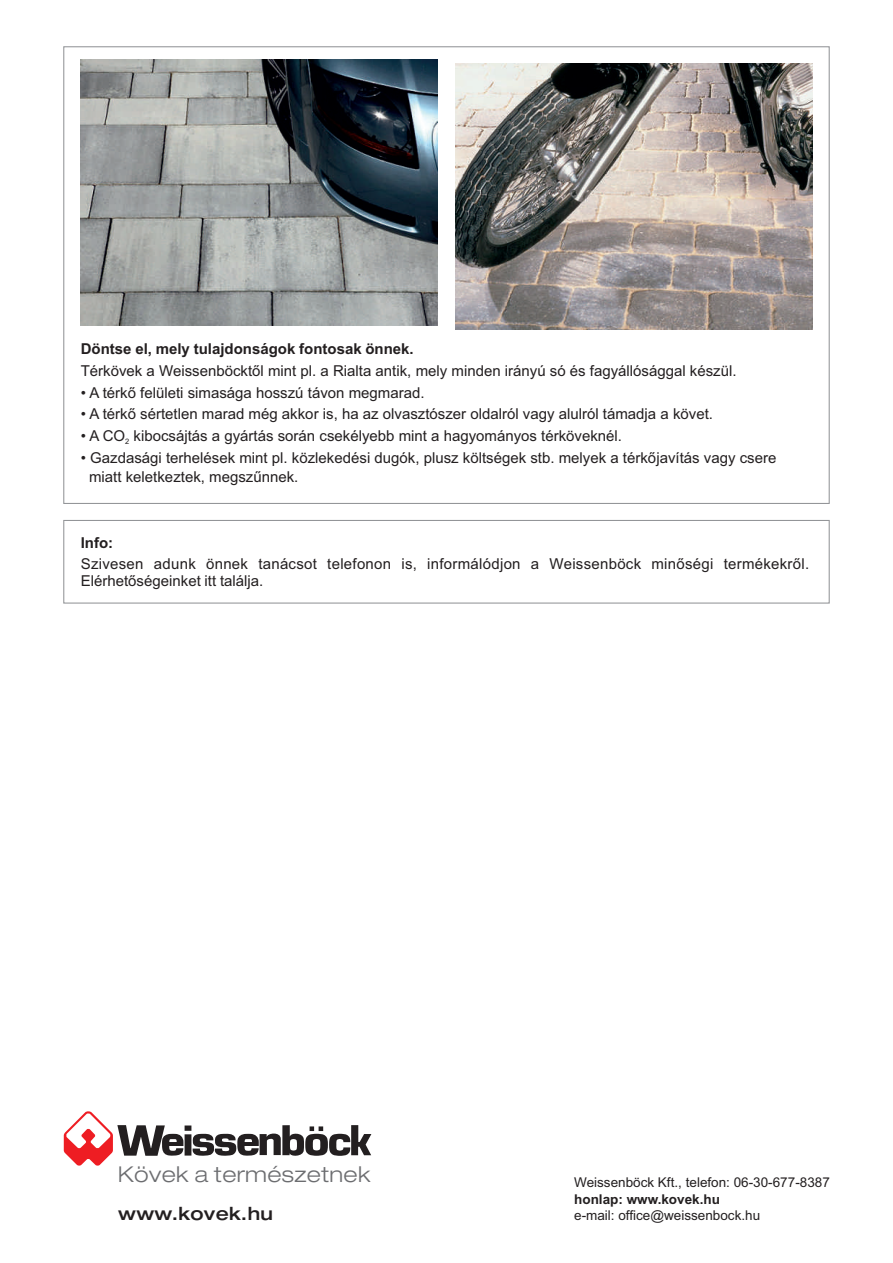
<style>
.page{position:relative;width:893px;height:1263px;background:#fff}
.page>*{position:absolute;margin:0;border:0;box-sizing:border-box;transform-origin:0 0}
.t1{font:300 expanded 21.9px "Helvetica Neue LT Std";letter-spacing:.015em;color:#6c6d70}
.t2{font:500 expanded 18.15px "Helvetica Neue LT Std";letter-spacing:.02em;color:#231f20}
.t3{font:15px/19.2px "Arial";color:#231f20}
.t4{font:15px/16.8px "Arial";letter-spacing:.02em;color:#231f20}
.t5{font:700 15px "Arial";color:#231f20}
.t6{font:13.5px "Arial";color:#231f20}
.t7{font:700 13.5px "Arial";color:#231f20}
.t8{font:7.5px "Arial";color:#231f20}
</style>
<div class="page">
<img style="left:81px;top:60px;width:357px;height:265px">
<img style="left:455px;top:64px;width:357px;height:265px">
<div style="left:63px;top:520px;width:767px;height:84px;border:1px solid #939598"></div>
<svg style="left:64px;top:1111px;width:307px;height:55px"></svg>
<p class="t5" style="left:81px;top:343px;width:334px">Döntse el, mely tulajdonságok fontosak önnek.</p>
<p class="t3" style="left:81px;top:362px;width:657px">Térkövek a Weissenböcktől mint pl. a Rialta antik, mely minden irányú só és fagyállósággal készül.</p>
<p class="t3" style="left:81px;top:384px;width:345px">• A térkő felületi simasága hosszú távon megmarad.</p>
<p class="t3" style="left:81px;top:406px;width:634px">• A térkő sértetlen marad még akkor is, ha az olvasztószer oldalról vagy alulról támadja a követ.</p>
<p class="t3" style="left:81px;top:428px;width:543px">• A CO kibocsájtás a gyártás során csekélyebb mint a hagyományos térköveknél.</p>
<p class="t8" style="left:125px;top:439px;width:6px">2</p>
<p class="t3" style="left:89px;top:449px;width:689px;text-indent:-8px">• Gazdasági terhelések mint pl. közlekedési dugók, plusz költségek stb. melyek a térkőjavítás vagy csere miatt keletkeztek, megszűnnek.</p>
<p class="t5" style="left:81px;top:537px;width:34px">Info:</p>
<p class="t4" style="left:81px;top:557px;width:730px">Szivesen adunk önnek tanácsot telefonon is, informálódjon a Weissenböck minőségi termékekről.<br>Elérhetőségeinket itt találja.</p>
<h1 class="t1" style="left:118px;top:1166px;width:254px">Kövek a természetnek</h1>
<p class="t2" style="left:118px;top:1207px;width:156px">www.kovek.hu</p>
<p class="t6" style="left:574px;top:1177px;width:257px">Weissenböck Kft., telefon: 06-30-677-8387</p>
<p class="t7" style="left:574px;top:1194px;width:147px">honlap: www.kovek.hu</p>
<p class="t6" style="left:574px;top:1210px;width:188px">e-mail: office@weissenbock.hu</p>
</div>
